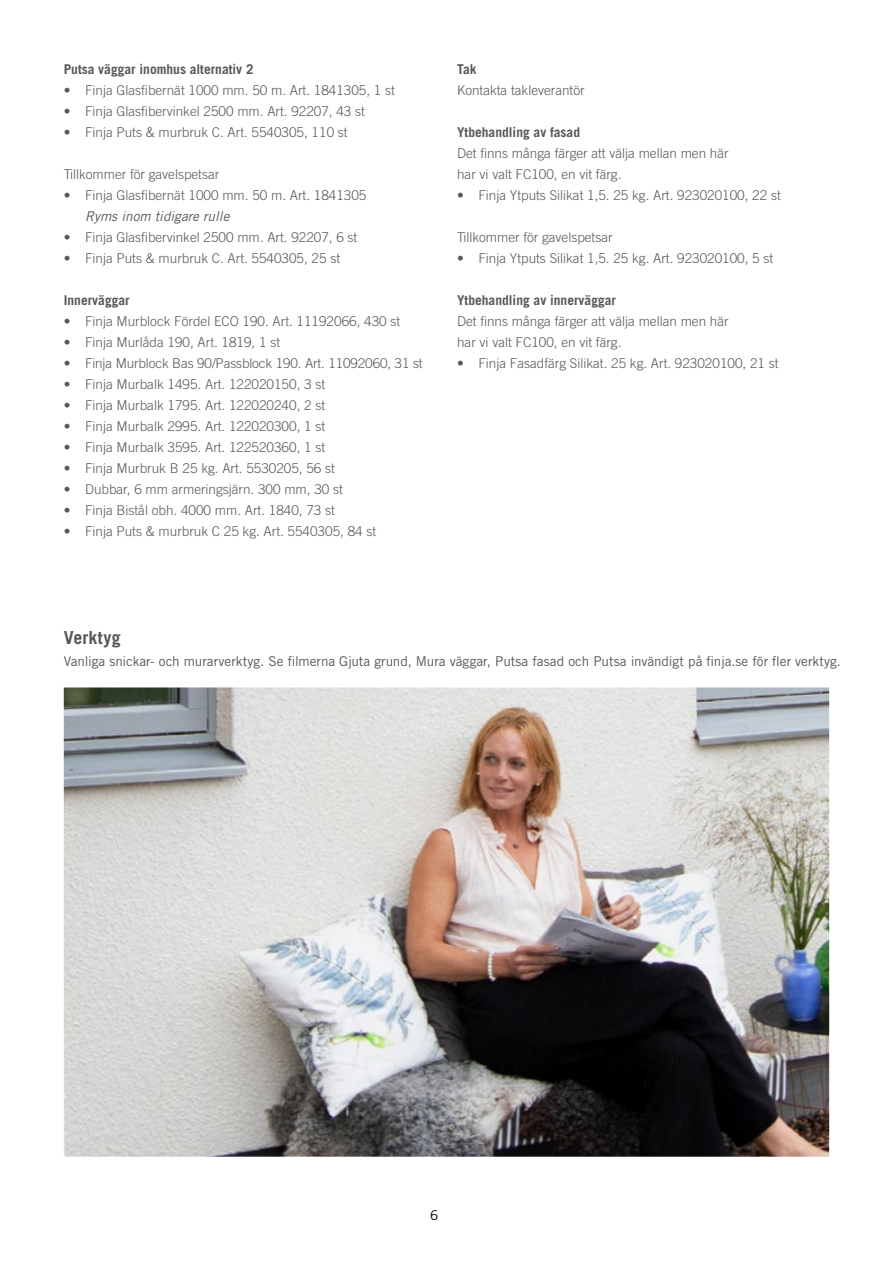
<style>
.page{position:relative;width:893px;height:1263px;background:#fff}
.page>*{position:absolute;margin:0;border:0;box-sizing:border-box;transform-origin:0 0}
.t1{font:700 18px "Trade Gothic LT Std";letter-spacing:.005em;color:#58585b}
.t2{font:300 13.5px/21px "Trade Gothic LT Std";color:#58585b}
.t3{font:13.5px "Trade Gothic LT Std";color:#58585b}
.t4{font:700 13.5px "Trade Gothic LT Std";color:#58585b}
.t5{font:italic 13.5px "Trade Gothic LT Std";color:#58585b}
.t6{font:13.5px "Trade Gothic LT Std";color:#000}
</style>
<div class="page">
<img style="left:64px;top:687px;width:765px;height:470px">
<p class="t4" style="left:64px;top:60px;width:191px">Putsa väggar inomhus alternativ 2</p>
<p class="t2" style="left:64px;top:79px;width:333px">• Finja Glasfibernät 1000 mm. 50 m. Art. 1841305, 1 st</p>
<p class="t2" style="left:64px;top:100px;width:303px">• Finja Glasfibervinkel 2500 mm. Art. 92207, 43 st</p>
<p class="t2" style="left:64px;top:121px;width:285px">• Finja Puts &amp; murbruk C. Art. 5540305, 110 st</p>
<p class="t2" style="left:64px;top:163px;width:157px">Tillkommer för gavelspetsar</p>
<p class="t2" style="left:64px;top:184px;width:304px">• Finja Glasfibernät 1000 mm. 50 m. Art. 1841305</p>
<p class="t5" style="left:85px;top:208px;width:146px">Ryms inom tidigare rulle</p>
<p class="t2" style="left:64px;top:226px;width:295px">• Finja Glasfibervinkel 2500 mm. Art. 92207, 6 st</p>
<p class="t2" style="left:64px;top:247px;width:278px">• Finja Puts &amp; murbruk C. Art. 5540305, 25 st</p>
<p class="t4" style="left:64px;top:291px;width:67px">Innerväggar</p>
<p class="t2" style="left:64px;top:310px;width:338px">• Finja Murblock Fördel ECO 190. Art. 11192066, 430 st</p>
<p class="t2" style="left:64px;top:331px;width:218px">• Finja Murlåda 190, Art. 1819, 1 st</p>
<p class="t2" style="left:64px;top:352px;width:360px">• Finja Murblock Bas 90/Passblock 190. Art. 11092060, 31 st</p>
<p class="t2" style="left:64px;top:373px;width:263px">• Finja Murbalk 1495. Art. 122020150, 3 st</p>
<p class="t2" style="left:64px;top:394px;width:263px">• Finja Murbalk 1795. Art. 122020240, 2 st</p>
<p class="t2" style="left:64px;top:415px;width:263px">• Finja Murbalk 2995. Art. 122020300, 1 st</p>
<p class="t2" style="left:64px;top:436px;width:263px">• Finja Murbalk 3595. Art. 122520360, 1 st</p>
<p class="t2" style="left:64px;top:457px;width:273px">• Finja Murbruk B 25 kg. Art. 5530205, 56 st</p>
<p class="t2" style="left:64px;top:478px;width:281px">• Dubbar, 6 mm armeringsjärn. 300 mm, 30 st</p>
<p class="t2" style="left:64px;top:499px;width:273px">• Finja Bistål obh. 4000 mm. Art. 1840, 73 st</p>
<p class="t2" style="left:64px;top:520px;width:314px">• Finja Puts &amp; murbruk C 25 kg. Art. 5540305, 84 st</p>
<p class="t4" style="left:457px;top:61px;width:21px">Tak</p>
<p class="t2" style="left:457px;top:79px;width:129px">Kontakta takleverantör</p>
<p class="t4" style="left:457px;top:124px;width:125px">Ytbehandling av fasad</p>
<p class="t2" style="left:457px;top:142px;width:273px">Det finns många färger att välja mellan men här har vi valt FC100, en vit färg.</p>
<p class="t2" style="left:457px;top:184px;width:325px">• Finja Ytputs Silikat 1,5. 25 kg. Art. 923020100, 22 st</p>
<p class="t2" style="left:457px;top:226px;width:157px">Tillkommer för gavelspetsar</p>
<p class="t2" style="left:457px;top:247px;width:318px">• Finja Ytputs Silikat 1,5. 25 kg. Art. 923020100, 5 st</p>
<p class="t4" style="left:457px;top:292px;width:161px">Ytbehandling av innerväggar</p>
<p class="t2" style="left:457px;top:310px;width:273px">Det finns många färger att välja mellan men här har vi valt FC100, en vit färg.</p>
<p class="t2" style="left:457px;top:352px;width:323px">• Finja Fasadfärg Silikat. 25 kg. Art. 923020100, 21 st</p>
<h1 class="t1" style="left:64px;top:627px;width:58px">Verktyg</h1>
<p class="t3" style="left:64px;top:652px;width:779px">Vanliga snickar- och murarverktyg. Se filmerna Gjuta grund, Mura väggar, Putsa fasad och Putsa invändigt på finja.se för fler verktyg.</p>
<p class="t6" style="left:430px;top:1206px;width:10px">6</p>
</div>
